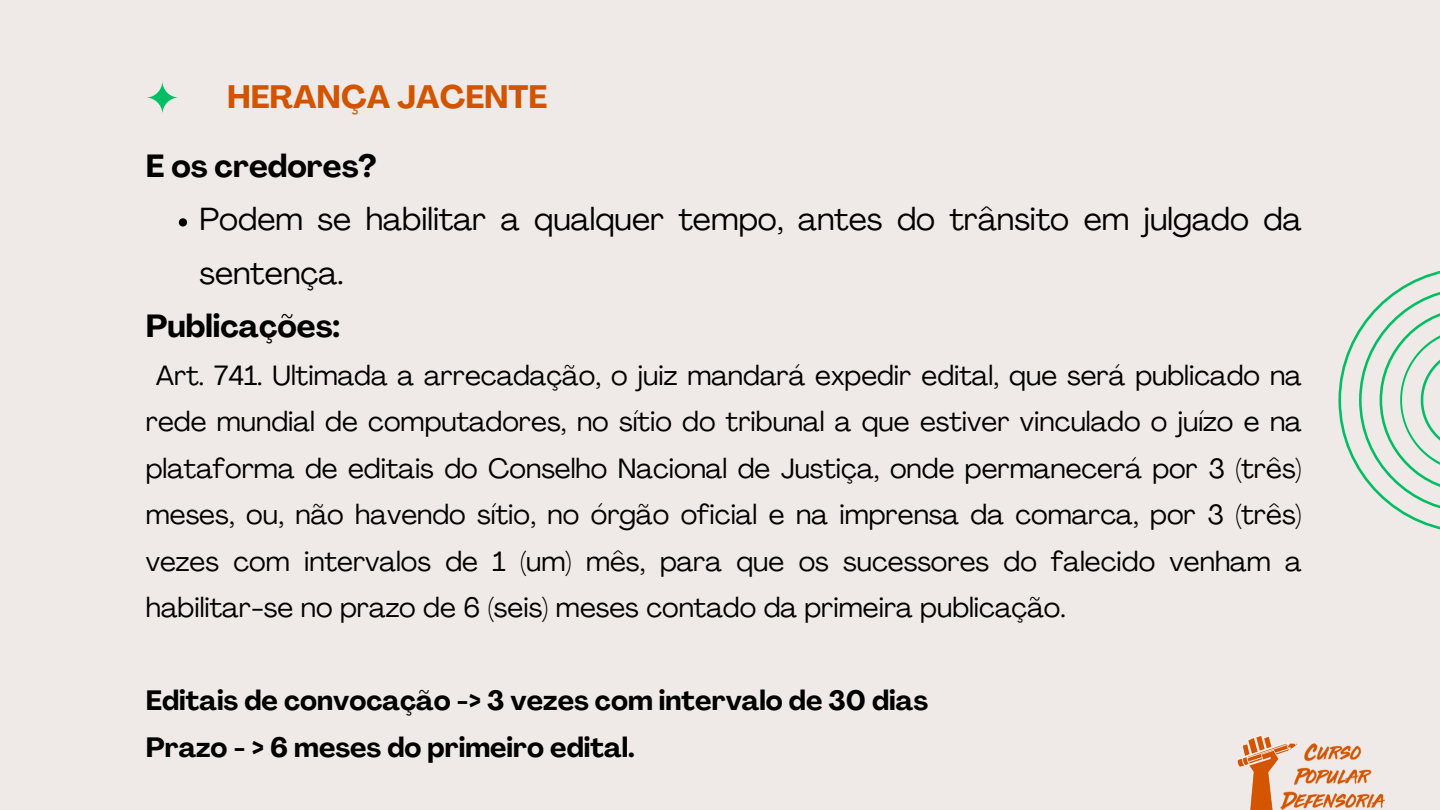
<style>
.page{position:relative;width:1440px;height:810px;background:#efeae7}
.page>*{position:absolute;margin:0;border:0;box-sizing:border-box;transform-origin:0 0}
.t1{font:700 32px "Agrandir";color:#d35400}
.t2{font:31.6px/53.2px "Agrandir";color:#000}
.t3{font:700 31.6px "Agrandir";color:#000}
.t4{font:27.6px/46.5px "Agrandir";color:#000;text-align:justify}
.t5{font:700 27.6px "Agrandir";color:#000}
</style>
<div class="page">
<svg style="left:146px;top:81px;width:33px;height:33px"></svg>
<svg style="left:1338px;top:270px;width:102px;height:260px"></svg>
<img style="left:1238px;top:736px;width:147px;height:74px">
<svg style="left:179px;top:218px;width:8px;height:9px"></svg>
<p class="t1" style="left:227px;top:84px;width:322px">HERANÇA JACENTE</p>
<p class="t3" style="left:146px;top:153px;width:232px">E os credores?</p>
<p class="t2" style="left:199px;top:196px;width:1104px">Podem se habilitar a qualquer tempo, antes do trânsito em julgado da sentença.</p>
<p class="t3" style="left:146px;top:313px;width:196px">Publicações:</p>
<p class="t4" style="left:146px;top:355px;width:1157px;text-indent:10px">Art. 741. Ultimada a arrecadação, o juiz mandará expedir edital, que será publicado na rede mundial de computadores, no sítio do tribunal a que estiver vinculado o juízo e na plataforma de editais do Conselho Nacional de Justiça, onde permanecerá por 3 (três) meses, ou, não havendo sítio, no órgão oficial e na imprensa da comarca, por 3 (três) vezes com intervalos de 1 (um) mês, para que os sucessores do falecido venham a habilitar-se no prazo de 6 (seis) meses contado da primeira publicação.</p>
<p class="t5" style="left:146px;top:690px;width:784px">Editais de convocação -&gt; 3 vezes com intervalo de 30 dias</p>
<p class="t5" style="left:146px;top:736px;width:490px">Prazo - &gt; 6 meses do primeiro edital.</p>
</div>
